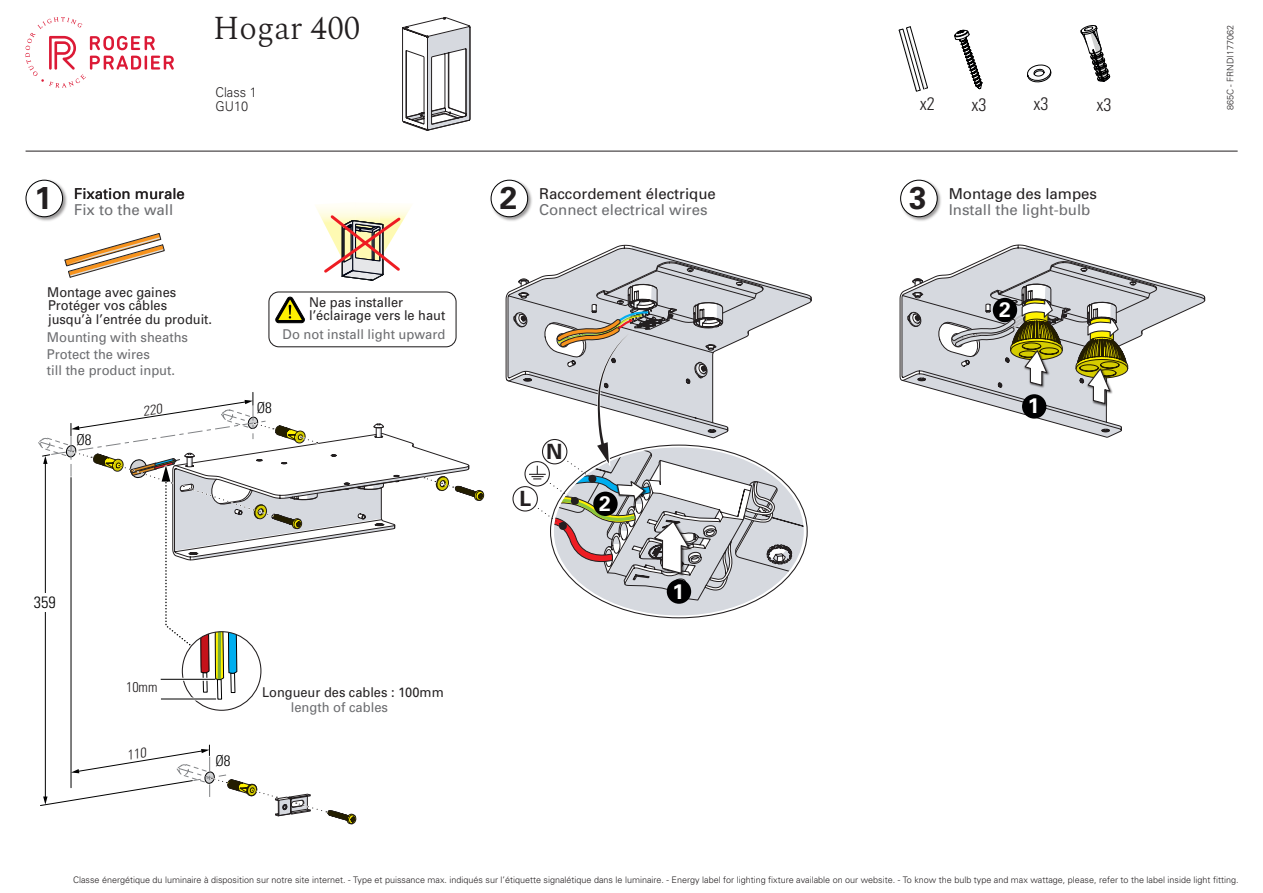
<style>
.page{position:relative;width:1263px;height:893px;background:#fff}
.page>*{position:absolute;margin:0;border:0;box-sizing:border-box;transform-origin:0 0}
.t1{font:300 33px "Spectral";color:#231f20}
.t2{font:700 31.5px "Univers LT Std";color:#231f20}
.t3{font:700 21px "Univers LT Std";color:#fff}
.t4{font:700 21px "Univers LT Std";color:#231f20}
.t5{font:300 condensed 18px "Univers";color:#231f20}
.t6{font:300 condensed 16.35px "Univers";color:#000001}
.t7{font:15px "Univers";color:#6c6d70}
.t8{font:15px "Univers";color:#231f20}
.t9{font:300 condensed 15px "Univers";color:#000001}
.t10{font:300 condensed 14.1px "Univers";color:#231f20}
.t11{font:13.5px/13.5px "Univers";color:#262324;scale:.95 1}
.t12{font:13.5px/16.2px "Univers";color:#6c6d70;scale:.96 1}
.t13{font:300 13.5px/13.5px "Univers";color:#262324;scale:.95 1}
.t14{font:300 9px "Univers";color:#231f20}
.t15{font:300 9px "Univers";color:#262324}
</style>
<div class="page">
<svg style="left:25px;top:17px;width:149px;height:71px"></svg>
<hr style="left:26px;top:151px;width:1212px;height:1px;background:#231f20">
<hr style="left:45px;top:462px;width:1px;height:336px;background:#000001">
<hr style="left:71px;top:477px;width:1px;height:311px;background:#000001">
<img style="left:25px;top:179px;width:42px;height:42px">
<div style="left:26px;top:180px;width:37px;height:37px;background:#fff;border-radius:50%"></div>
<div style="left:26px;top:180px;width:37px;height:37px;border:1px solid #000001;border-radius:50%"></div>
<svg style="left:505px;top:244px;width:307px;height:139px"></svg>
<img style="left:490px;top:179px;width:42px;height:42px">
<div style="left:491px;top:180px;width:37px;height:37px;background:#fff;border-radius:50%"></div>
<div style="left:491px;top:180px;width:37px;height:37px;border:1px solid #000001;border-radius:50%"></div>
<svg style="left:513px;top:261px;width:291px;height:354px"></svg>
<svg style="left:899px;top:244px;width:306px;height:194px"></svg>
<svg style="left:912px;top:273px;width:11px;height:26px"></svg>
<svg style="left:907px;top:309px;width:15px;height:18px"></svg>
<img style="left:900px;top:179px;width:41px;height:42px">
<div style="left:901px;top:180px;width:36px;height:37px;background:#fff;border-radius:50%"></div>
<div style="left:900px;top:180px;width:37px;height:37px;border:1px solid #000001;border-radius:50%"></div>
<div style="left:1022px;top:394px;width:24px;height:25px;background:#000001;border-radius:50%"></div>
<img style="left:1086px;top:405px;width:28px;height:3px">
<svg style="left:950px;top:261px;width:207px;height:144px"></svg>
<svg style="left:402px;top:17px;width:69px;height:114px"></svg>
<svg style="left:316px;top:206px;width:95px;height:75px"></svg>
<svg style="left:64px;top:233px;width:101px;height:45px"></svg>
<svg style="left:275px;top:296px;width:30px;height:27px"></svg>
<div style="left:268px;top:291px;width:189px;height:56px;border:1px solid #262324;border-radius:10px"></div>
<svg style="left:954px;top:29px;width:29px;height:61px"></svg>
<svg style="left:1027px;top:64px;width:25px;height:19px"></svg>
<svg style="left:1080px;top:25px;width:31px;height:57px"></svg>
<svg style="left:898px;top:26px;width:30px;height:66px"></svg>
<svg style="left:38px;top:392px;width:446px;height:318px"></svg>
<svg style="left:40px;top:745px;width:317px;height:80px"></svg>
<h2 class="t2" style="left:35px;top:179px;width:19px">1</h2>
<h3 class="t8" style="left:74px;top:185px;width:112px">Fixation murale</h3>
<h3 class="t7" style="left:74px;top:201px;width:101px">Fix to the wall</h3>
<h1 class="t1" style="left:213px;top:4px;width:149px">Hogar 400</h1>
<p class="t15" style="left:1225px;top:110px;width:87px;rotate:-90deg">865C - FRNDI177062</p>
<h3 class="t13" style="left:216px;top:85px;width:45px">Class 1<br>GU10</h3>
<h3 class="t5" style="left:920px;top:93px;width:16px">x2</h3>
<h3 class="t5" style="left:971px;top:93px;width:16px">x3</h3>
<h3 class="t5" style="left:1033px;top:93px;width:16px">x3</h3>
<h3 class="t5" style="left:1096px;top:93px;width:16px">x3</h3>
<h2 class="t2" style="left:500px;top:179px;width:19px">2</h2>
<h3 class="t8" style="left:539px;top:185px;width:178px">Raccordement électrique</h3>
<h3 class="t7" style="left:539px;top:201px;width:170px">Connect electrical wires</h3>
<h2 class="t2" style="left:909px;top:179px;width:19px">3</h2>
<h3 class="t8" style="left:949px;top:185px;width:150px">Montage des lampes</h3>
<h3 class="t7" style="left:949px;top:201px;width:143px">Install the light-bulb</h3>
<h3 class="t11" style="left:47px;top:286px;width:137px">Montage avec gaines</h3>
<h3 class="t12" style="left:47px;top:330px;width:148px">Mounting with sheaths<br>Protect the wires<br>till the product input.</h3>
<h3 class="t11" style="left:48px;top:299px;width:174px">Protéger vos câbles jusqu’à l’entrée du produit.</h3>
<h3 class="t9" style="left:77px;top:430px;width:16px">Ø8</h3>
<h3 class="t11" style="left:309px;top:295px;width:145px">Ne pas installer l’éclairage vers le haut</h3>
<h3 class="t12" style="left:283px;top:326px;width:171px">Do not install light upward</h3>
<h3 class="t9" style="left:257px;top:398px;width:16px">Ø8</h3>
<h3 class="t6" style="left:34px;top:592px;width:23px">359</h3>
<h3 class="t10" style="left:126px;top:678px;width:33px">10mm</h3>
<h3 class="t9" style="left:215px;top:751px;width:16px">Ø8</h3>
<h3 class="t11" style="left:262px;top:686px;width:193px">Longueur des cables : 100mm</h3>
<h3 class="t12" style="left:291px;top:699px;width:103px">length of cables</h3>
<h3 class="t4" style="left:519px;top:486px;width:13px">L</h3>
<h3 class="t4" style="left:546px;top:439px;width:18px">N</h3>
<h3 class="t3" style="left:599px;top:491px;width:13px">2</h3>
<h3 class="t3" style="left:672px;top:579px;width:13px">1</h3>
<h3 class="t3" style="left:999px;top:297px;width:13px">2</h3>
<h3 class="t3" style="left:1028px;top:394px;width:13px">1</h3>
<p class="t14" style="left:73px;top:874px;width:1167px">Classe énergétique du luminaire à disposition sur notre site internet. - Type et puissance max. indiqués sur l’étiquette signalétique dans le luminaire. - Energy label for lighting fixture available on our website. - To know the bulb type and max wattage, please, refer to the label inside light fitting.</p>
</div>
